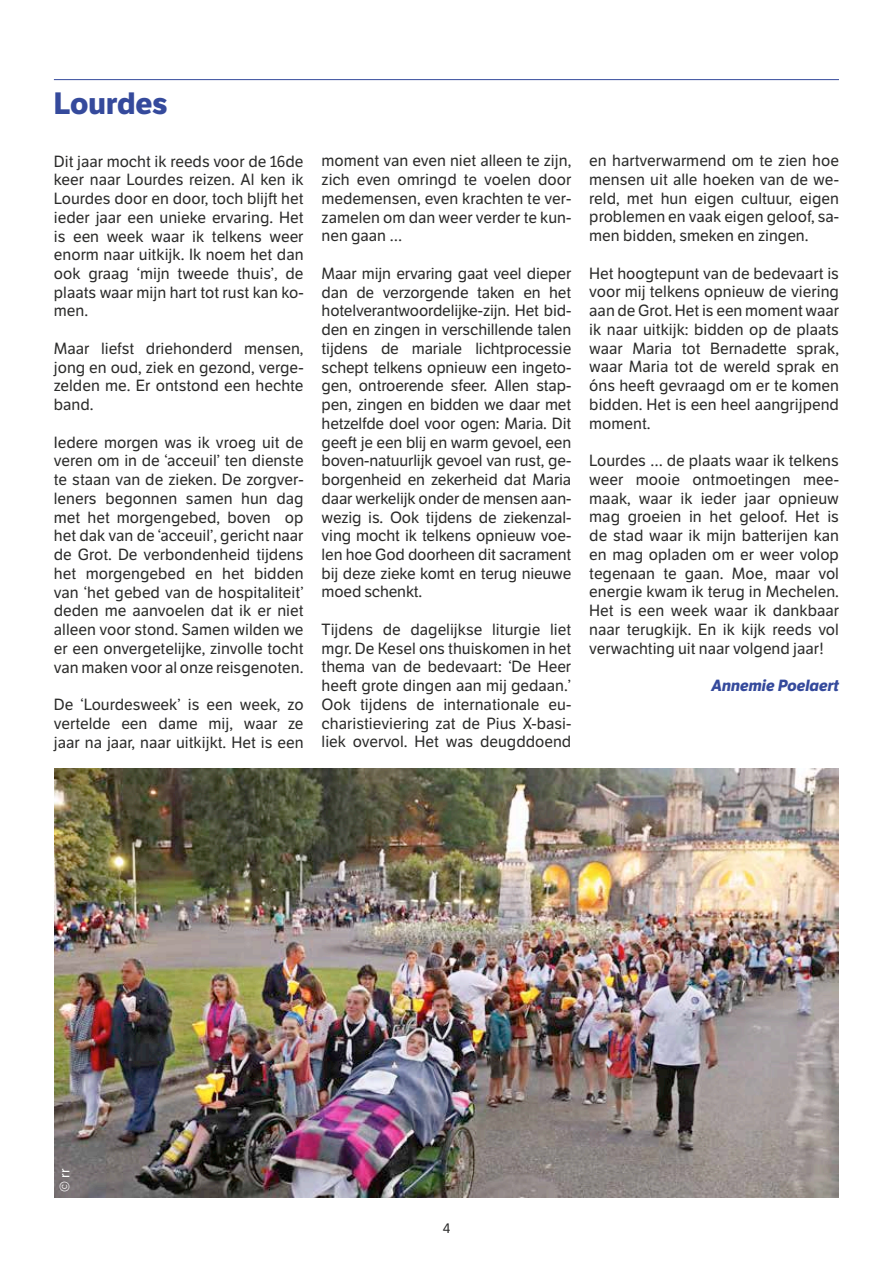
<style>
.page{position:relative;width:893px;height:1263px;background:#fff}
.page>*{position:absolute;margin:0;border:0;box-sizing:border-box;transform-origin:0 0}
.t1{font:700 30px "LFT Etica";color:#354a9c}
.t2{font:15.75px/18.8px "LFT Etica";color:#2b2b2a;text-align:justify}
.t3{font:italic 700 15.75px "LFT Etica";color:#354a9c}
.t4{font:13.5px "LFT Etica";color:#fff}
.t5{font:13.5px "LFT Etica";color:#2b2b2a}
</style>
<div class="page">
<hr style="left:54px;top:79px;width:785px;height:1px;background:#354a9c">
<img style="left:54px;top:769px;width:785px;height:429px">
<h1 class="t1" style="left:54px;top:85px;width:115px">Lourdes</h1>
<p class="t2" style="left:54px;top:152px;width:251px">Dit jaar mocht ik reeds voor de 16de keer naar Lourdes reizen. Al ken ik Lourdes door en door, toch blijft het ieder jaar een unieke ervaring. Het is een week waar ik telkens weer enorm naar uitkijk. Ik noem het dan ook graag ‘mijn tweede thuis’, de plaats waar mijn hart tot rust kan ko&shy;men.</p>
<p class="t2" style="left:54px;top:339px;width:251px">Maar liefst driehonderd mensen, jong en oud, ziek en gezond, verge&shy;zelden me. Er ontstond een hechte band.</p>
<p class="t2" style="left:54px;top:433px;width:251px">Iedere morgen was ik vroeg uit de veren om in de ‘acceuil’ ten dienste te staan van de zieken. De zorgver&shy;leners begonnen samen hun dag met het morgengebed, boven op het dak van de ‘acceuil’, gericht naar de Grot. De verbondenheid tijdens het morgengebed en het bidden van ‘het gebed van de hospitaliteit’ deden me aanvoelen dat ik er niet alleen voor stond. Samen wilden we er een onvergetelijke, zinvolle tocht van maken voor al onze reisgenoten.</p>
<p class="t2" style="left:54px;top:695px;width:251px">De ‘Lourdesweek’ is een week, zo vertelde een dame mij, waar ze jaar na jaar, naar uitkijkt. Het is een</p>
<p class="t2" style="left:322px;top:152px;width:251px">moment van even niet alleen te zijn, zich even omringd te voelen door medemensen, even krachten te ver&shy;zamelen om dan weer verder te kun&shy;nen gaan …</p>
<p class="t2" style="left:322px;top:264px;width:251px">Maar mijn ervaring gaat veel dieper dan de verzorgende taken en het hotelverantwoordelijke-zijn. Het bid&shy;den en zingen in verschillende talen tijdens de mariale lichtprocessie schept telkens opnieuw een ingeto&shy;gen, ontroerende sfeer. Allen stap&shy;pen, zingen en bidden we daar met hetzelfde doel voor ogen: Maria. Dit geeft je een blij en warm gevoel, een boven-natuurlijk gevoel van rust, ge&shy;borgenheid en zekerheid dat Maria daar werkelijk onder de mensen aan&shy;wezig is. Ook tijdens de ziekenzal&shy;ving mocht ik telkens opnieuw voe&shy;len hoe God doorheen dit sacrament bij deze zieke komt en terug nieuwe moed schenkt.</p>
<p class="t2" style="left:322px;top:620px;width:251px">Tijdens de dagelijkse liturgie liet mgr. De Kesel ons thuiskomen in het thema van de bedevaart: ‘De Heer heeft grote dingen aan mij gedaan.’ Ook tijdens de internationale eu&shy;charistieviering zat de Pius X-basi&shy;liek overvol. Het was deugddoend</p>
<p class="t2" style="left:589px;top:152px;width:251px">en hartverwarmend om te zien hoe mensen uit alle hoeken van de we&shy;reld, met hun eigen cultuur, eigen problemen en vaak eigen geloof, sa&shy;men bidden, smeken en zingen.</p>
<p class="t2" style="left:589px;top:264px;width:251px">Het hoogtepunt van de bedevaart is voor mij telkens opnieuw de viering aan de Grot. Het is een moment waar ik naar uitkijk: bidden op de plaats waar Maria tot Bernadette sprak, waar Maria tot de wereld sprak en óns heeft gevraagd om er te komen bidden. Het is een heel aangrijpend moment.</p>
<p class="t2" style="left:589px;top:451px;width:251px">Lourdes … de plaats waar ik telkens weer mooie ontmoetingen mee&shy;maak, waar ik ieder jaar opnieuw mag groeien in het geloof. Het is de stad waar ik mijn batterijen kan en mag opladen om er weer volop tegenaan te gaan. Moe, maar vol energie kwam ik terug in Mechelen.<br>Het is een week waar ik dankbaar naar terugkijk. En ik kijk reeds vol verwachting uit naar volgend jaar!</p>
<p class="t3" style="left:711px;top:676px;width:129px">Annemie Poelaert</p>
<p class="t4" style="left:57px;top:1191px;width:24px;rotate:-90deg">© rr</p>
<p class="t5" style="left:443px;top:1220px;width:9px">4</p>
</div>
